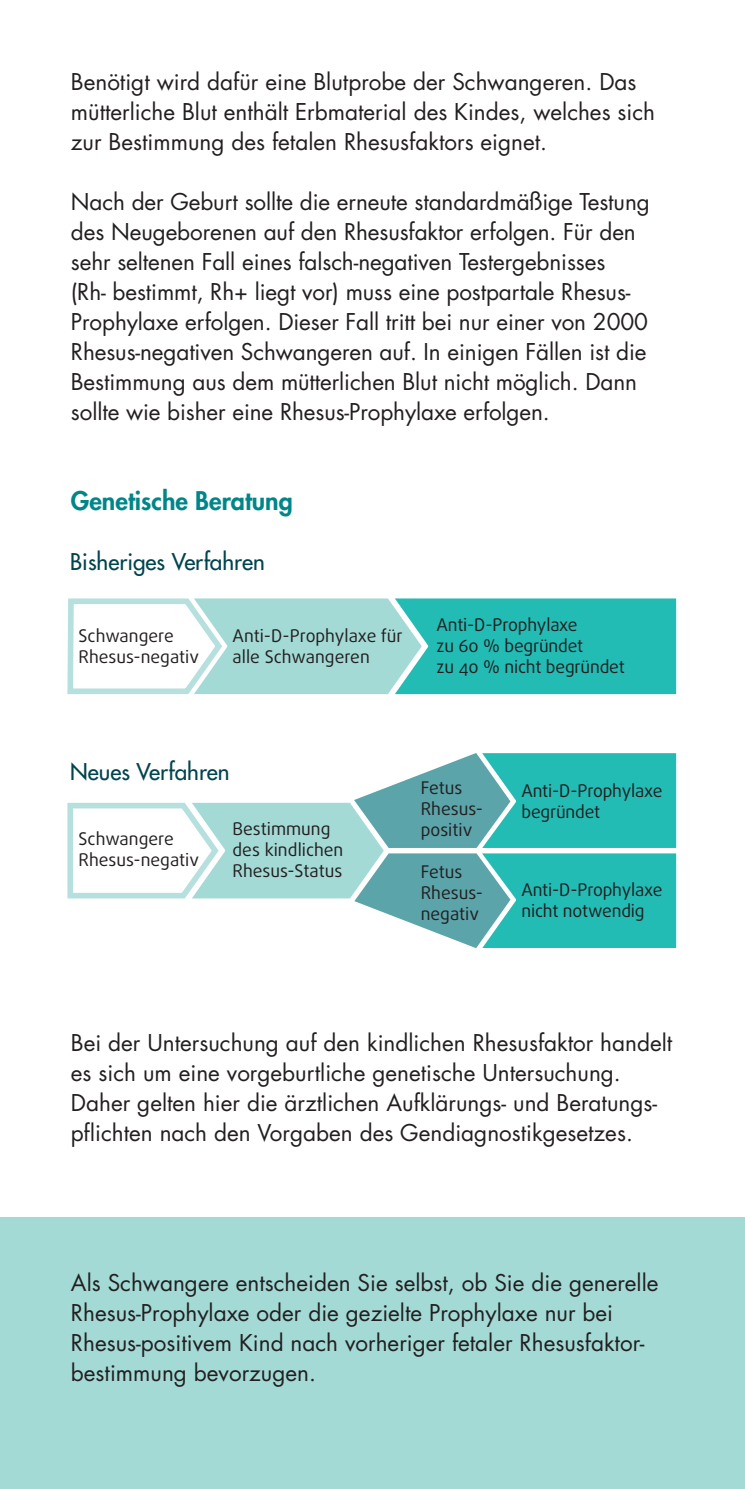
<style>
.page{position:relative;width:745px;height:1489px;background:#fff}
.page>*{position:absolute;margin:0;border:0;box-sizing:border-box;transform-origin:0 0}
.Fließtext_9_pt{font:800 25px "Futura Std";color:#008689}
.Fließtext_9_pt-2{font:22.5px/30px "Futura Std";color:#231f20}
.Fließtext_9_pt-3{font:500 22.5px "Futura Std";color:#00444e}
.t1{font:17.5px/21px "Daxline Pro";letter-spacing:-.005em;color:#231f20}
</style>
<div class="page">
<div style="left:0;top:1217px;width:744px;height:271px;background:#a3dad6"></div>
<svg style="left:67px;top:598px;width:610px;height:97px"></svg>
<svg style="left:67px;top:753px;width:610px;height:195px"></svg>
<p class="Fließtext_9_pt-2" style="left:71px;top:67px;width:585px">Benötigt wird dafür eine Blutprobe der Schwangeren. Das mütterliche Blut enthält Erbmaterial des Kindes, welches sich zur Bestimmung des fetalen Rhesusfaktors eignet.</p>
<p class="Fließtext_9_pt-2" style="left:71px;top:187px;width:580px">Nach der Geburt sollte die erneute standardmäßige Testung des Neugeborenen auf den Rhesusfaktor erfolgen. Für den sehr seltenen Fall eines falsch-negativen Testergebnisses<br>(Rh- bestimmt, Rh+ liegt vor) muss eine postpartale Rhesus-Prophylaxe erfolgen. Dieser Fall tritt bei nur einer von 2000<br>Rhesus-negativen Schwangeren auf. In einigen Fällen ist die Bestimmung aus dem mütterlichen Blut nicht möglich. Dann sollte wie bisher eine Rhesus-Prophylaxe erfolgen.</p>
<p class="Fließtext_9_pt" style="left:71px;top:485px;width:223px">Genetische Beratung</p>
<p class="Fließtext_9_pt-3" style="left:70px;top:548px;width:196px">Bisheriges Verfahren</p>
<p class="t1" style="left:78px;top:625px;width:97px">Schwangere</p>
<p class="t1" style="left:78px;top:646px;width:122px">Rhesus-negativ</p>
<p class="t1" style="left:232px;top:625px;width:171px">Anti-D-Prophylaxe für alle Schwangeren</p>
<p class="t1" style="left:436px;top:614px;width:142px">Anti-D-Prophylaxe</p>
<p class="t1" style="left:436px;top:635px;width:148px">zu 60 % begründet</p>
<p class="t1" style="left:436px;top:656px;width:189px">zu 40 % nicht begründet</p>
<p class="Fließtext_9_pt-3" style="left:70px;top:758px;width:161px">Neues Verfahren</p>
<p class="t1" style="left:78px;top:828px;width:97px">Schwangere</p>
<p class="t1" style="left:78px;top:849px;width:122px">Rhesus-negativ</p>
<p class="t1" style="left:232px;top:818px;width:112px">Bestimmung des kindlichen<br>Rhesus-Status</p>
<p class="t1" style="left:420px;top:777px;width:43px">Fetus</p>
<p class="t1" style="left:420px;top:798px;width:64px">Rhesus-</p>
<p class="t1" style="left:420px;top:819px;width:53px">positiv</p>
<p class="t1" style="left:420px;top:861px;width:43px">Fetus</p>
<p class="t1" style="left:420px;top:882px;width:64px">Rhesus-</p>
<p class="t1" style="left:420px;top:903px;width:60px">negativ</p>
<p class="t1" style="left:521px;top:780px;width:142px">Anti-D-Prophylaxe</p>
<p class="t1" style="left:521px;top:801px;width:80px">begründet</p>
<p class="t1" style="left:521px;top:879px;width:142px">Anti-D-Prophylaxe</p>
<p class="t1" style="left:521px;top:900px;width:124px">nicht notwendig</p>
<p class="Fließtext_9_pt-2" style="left:71px;top:1027px;width:602px">Bei der Untersuchung auf den kindlichen Rhesusfaktor handelt es sich um eine vorgeburtliche genetische Untersuchung.<br>Daher gelten hier die ärztlichen Aufklärungs- und Beratungs&shy;pflichten nach den Vorgaben des Gendiagnostikgesetzes.</p>
<p class="Fließtext_9_pt-2" style="left:71px;top:1267px;width:588px">Als Schwangere entscheiden Sie selbst, ob Sie die generelle Rhesus-Prophylaxe oder die gezielte Prophylaxe nur bei Rhesus-positivem Kind nach vorheriger fetaler Rhesusfaktor&shy;bestimmung bevorzugen.</p>
</div>
